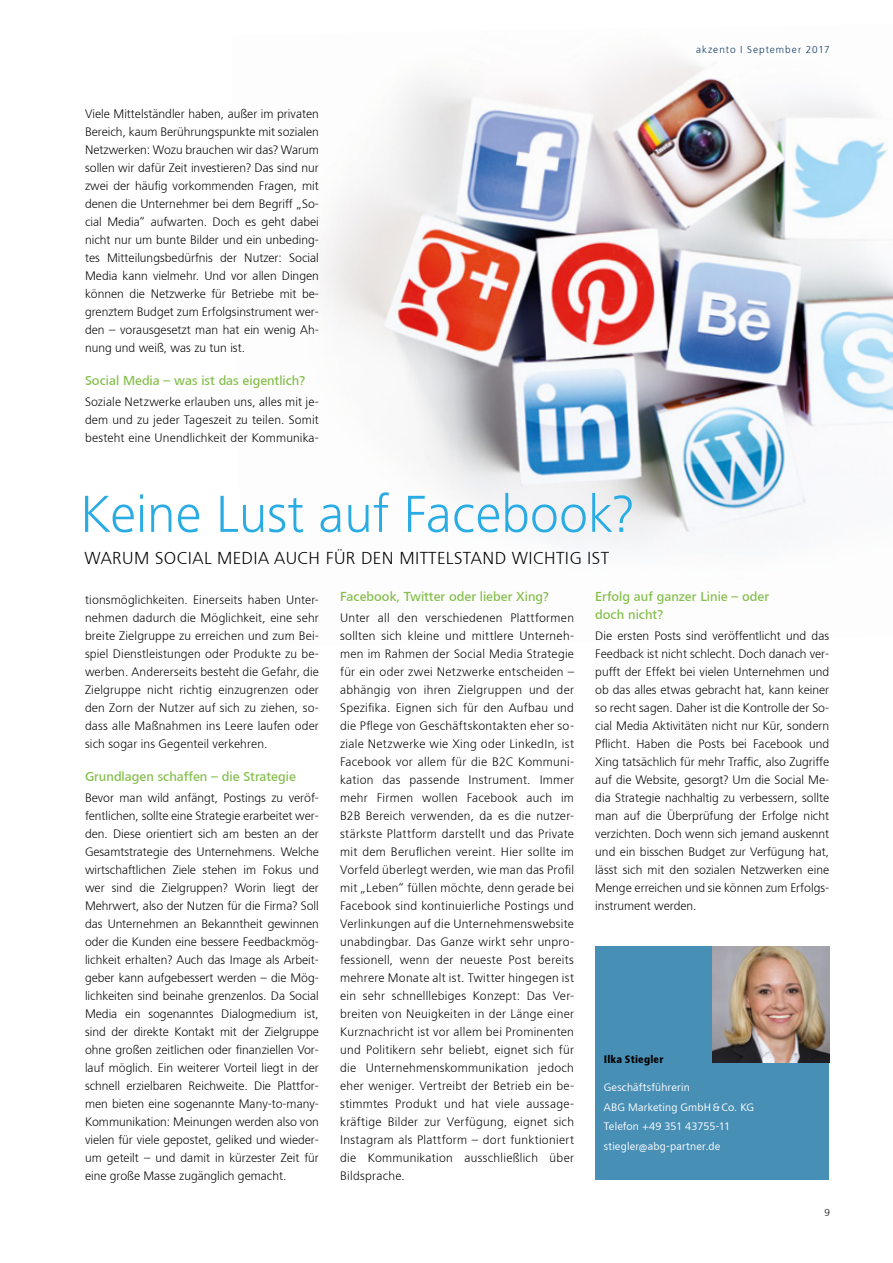
<style>
.page{position:relative;width:893px;height:1263px;background:#fff}
.page>*{position:absolute;margin:0;border:0;box-sizing:border-box;transform-origin:0 0}
.t1{font:300 54px "Lino Frutiger Next";color:#29ace3}
.t2{font:300 18px "Lino Frutiger Next";letter-spacing:.025em;color:#000}
.t3{font:500 13.5px/18px "Lino Frutiger Next";color:#85be4c}
.t4{font:300 12.75px/18px "Lino Frutiger Next";color:#000;text-align:justify}
.t5{font:11.25px/19.5px "Lino Frutiger Next";letter-spacing:.015em;color:#fff}
.t6{font:800 condensed 11.25px "Lino Frutiger Next";color:#000}
.t7{font:300 10.5px "Lino Frutiger Next";letter-spacing:.095em;color:#002c58}
.t8{font:300 10.5px "Lino Frutiger Next";color:#000}
</style>
<div class="page">
<div style="left:595px;top:946px;width:234px;height:234px;background:#488fb6"></div>
<img style="left:712px;top:946px;width:117px;height:117px">
<img style="left:322px;top:57px;width:571px;height:488px">
<p class="t4" style="left:85px;top:105px;width:235px">Viele Mittelständler haben, außer im privaten Bereich, kaum Berührungspunkte mit sozialen Netzwerken: Wozu brauchen wir das? Warum sollen wir dafür Zeit investieren? Das sind nur zwei der häufig vorkommenden Fragen, mit denen die U nternehmer bei dem Begriff „So&shy;cial Media“ aufwarten. Doch es geht dabei nicht nur um bunte Bilder und ein unbeding&shy;tes Mitteilungsbedürfnis der N utzer: Social Media kann vielmehr. U nd vor allen Dingen können die N etzwerke für Betriebe mit be&shy;grenztem Budget zum Erfolgsinstrument wer&shy;den – vorausgesetzt man hat ein wenig Ah&shy;nung und weiß, was zu tun ist.</p>
<p class="t3" style="left:85px;top:371px;width:222px">Social Media – was ist das eigentlich?</p>
<p class="t4" style="left:85px;top:393px;width:235px">Soziale Netzwerke erlauben uns, alles mit je&shy;dem und zu jeder Tageszeit zu teilen. Somit besteht eine U nendlichkeit der Kommunika-</p>
<h1 class="t1" style="left:80px;top:484px;width:555px">Keine Lust auf Facebook?</h1>
<h2 class="t2" style="left:84px;top:548px;width:81px">Warum Soci</h2>
<h2 class="t2" style="left:192px;top:548px;width:331px">al Media auch fü r den Mittelstand wich</h2>
<h2 class="t2" style="left:556px;top:548px;width:55px">tig ist</h2>
<p class="t7" style="left:696px;top:44px;width:135px">akzento I September 2017</p>
<p class="t4" style="left:85px;top:591px;width:235px">tionsmöglichkeiten. Einerseits haben U nter&shy;nehmen dadurch die Möglichkeit, eine sehr breite Zielgruppe zu erreichen und zum Bei&shy;spiel Dienstleistungen oder Produkte zu be&shy;werben. Andererseits besteht die Gefahr, die Zielgruppe nicht richtig einzugrenzen oder den Zorn der N utzer auf sich zu ziehen, so&shy;dass alle Maßnahmen ins Leere laufen oder sich sogar ins Gegenteil verkehren.</p>
<p class="t3" style="left:85px;top:767px;width:212px">Grundlagen schaffen – die Strategie</p>
<p class="t4" style="left:85px;top:789px;width:235px">Bevor man wild anfängt, Postings zu veröf&shy;fentlichen, sollte eine Strategie erarbeitet wer&shy;den. Diese orientiert sich am besten an der Gesamtstrategie des U nternehmens. Welche wirtschaftlichen Ziele stehen im Fokus und wer sind die Zielgruppen? Worin liegt der Mehrwert, also der N utzen für die Firma? Soll das U nternehmen an Bekanntheit gewinnen oder die Kunden eine bessere Feedbackmög&shy;lichkeit erhalten? Auch das Image als Arbeit&shy;geber kann aufgebessert werden – die Mög&shy;lichkeiten sind beinahe grenzenlos. Da Social Media ein sogenanntes Dialogmedium ist, sind der direkte Kontakt mit der Zielgruppe ohne großen zeitlichen oder finanziellen Vor&shy;lauf möglich. Ein weiterer Vorteil liegt in der schnell erzielbaren Reichweite. Die Plattfor&shy;men bieten eine sogenannte Many-to-many-Kommunikation: Meinungen werden also von vielen für viele gepostet, geliked und wieder&shy;um geteilt – und damit in kürzester Zeit für eine große Masse zugänglich gemacht.</p>
<p class="t3" style="left:340px;top:587px;width:210px">Facebook, Twitter oder lieber Xing?</p>
<p class="t4" style="left:340px;top:609px;width:235px">U nter all den verschiedenen Plattformen sollten sich kleine und mittlere U nterneh&shy;men im Rahmen der Social Media Strategie für ein oder zwei N etzwerke entscheiden – abhängig von ihren Zielgruppen und der Spezifika. Eignen sich für den Aufbau und die Pflege von Geschäftskontakten eher so&shy;ziale Netzwerke wie Xing oder LinkedIn, ist Facebook vor allem für die B2C Kommuni&shy;kation das passende Instrument. Immer mehr Firmen wollen Facebook auch im B2B Bereich verwenden, da es die nutzer&shy;stärkste Plattform darstellt und das Private mit dem Beruflichen vereint. Hier sollte im Vorfeld überlegt werden, wie man das Profil mit „Leben“ füllen möchte, denn gerade bei Facebook sind kontinuierliche Postings und Verlinkungen auf die U nternehmenswebsite unabdingbar. Das Ganze wirkt sehr unpro&shy;fessionell, wenn der neueste Post bereits mehrere Monate alt ist. Twitter hingegen ist ein sehr schnelllebiges Konzept: Das Ver&shy;breiten von Neuigkeiten in der Länge einer Kurznachricht ist vor allem bei Prominenten und Politikern sehr beliebt, eignet sich für die U nternehmenskommunikation jedoch eher weniger. Vertreibt der Betrieb ein be&shy;stimmtes Produkt und hat viele aussage&shy;kräftige Bilder zur Verfügung, eignet sich Instagram als Plattform – dort funktioniert die Kommunikation ausschließlich über Bildsprache.</p>
<p class="t3" style="left:595px;top:587px;width:175px">Erfolg auf ganzer Linie – oder doch nicht?</p>
<p class="t4" style="left:595px;top:627px;width:235px">Die ersten Posts sind veröffentlicht und das Feedback ist nicht schlecht. Doch danach ver&shy;pufft der Effekt bei vielen U nternehmen und ob das alles etwas gebracht hat, kann keiner so recht sagen. Daher ist die Kontrolle der So&shy;cial Media Aktivitäten nicht nur Kür, sondern Pflicht. Haben die Posts bei Facebook und Xing tatsächlich für mehr Traffic, also Zugriffe auf die Website, gesorgt? U m die Social Me&shy;dia Strategie nachhaltig zu verbessern, sollte man auf die Überprüfung der Erfolge nicht verzichten. Doch wenn sich jemand auskennt und ein bisschen Budget zur Verfügung hat, lässt sich mit den sozialen Netzwerken eine Menge erreichen und sie können zum Erfolgs&shy;instrument werden.</p>
<p class="t6" style="left:604px;top:1053px;width:61px">Ilka Stiegler</p>
<p class="t5" style="left:604px;top:1078px;width:144px">Geschäftsführerin<br>ABG Marketing GmbH &amp; Co. KG<br>Telefon +49 351 43755-11 stiegler@abg-partner.de</p>
<p class="t8" style="left:824px;top:1206px;width:7px">9</p>
</div>
